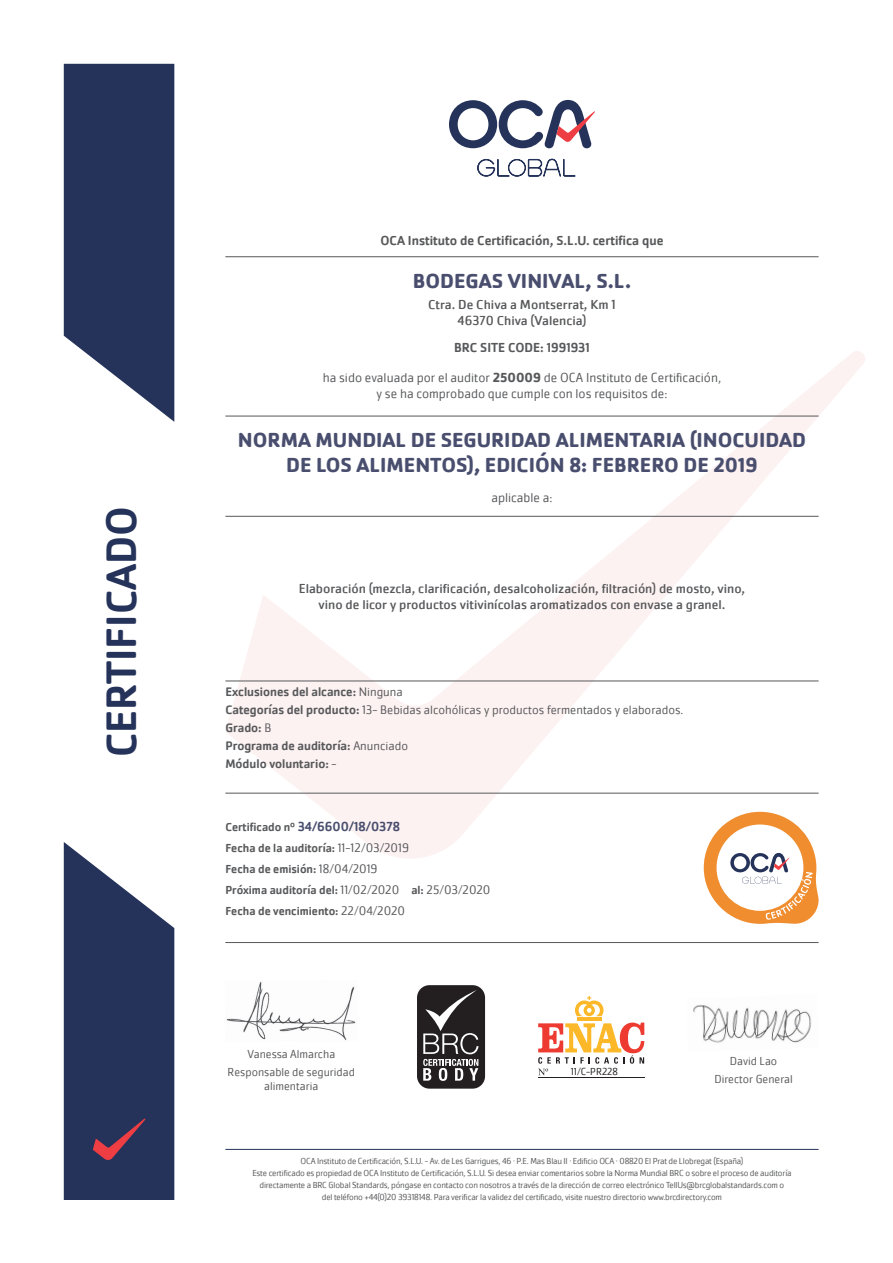
<style>
.page{position:relative;width:893px;height:1263px;background:#fff}
.page>*{position:absolute;margin:0;border:0;box-sizing:border-box;transform-origin:0 0}
.t1{font:500 43.95px "Cachet Pro";color:#25335a}
.t2{font:700 21px/25.2px "Cachet Pro";color:#494e6e;text-align:center}
.t3{font:13.5px "Cachet Pro";color:#57585a}
.t4{font:300 13.5px "Cachet Pro";color:#57585a}
.t5{font:500 13.5px "Cachet Pro";color:#57585a}
.t6{font:500 13.5px "Cachet Pro";color:#494e6e}
.t7{font:500 12.75px "Cachet Pro";color:#57585a}
.t8{font:300 12.75px "Cachet Pro";color:#57585a}
.t9{font:500 12px "Cachet Pro";color:#57585a}
.t10{font:300 12px/14.4px "Cachet Pro";color:#57585a;text-align:center}
.t11{font:300 10.5px "Cachet Pro";color:#231f20}
.t12{font:300 9px "Cachet Pro";letter-spacing:-.02em;color:#57585a}
.s1{font-weight:700}
.s2{font-weight:300}
.s3{font-weight:500}
.s4{font-size:12px;color:#57585a}
.s5{font-weight:300;font-size:12.75px}
</style>
<div class="page">
<svg style="left:225px;top:351px;width:640px;height:507px"></svg>
<svg style="left:64px;top:64px;width:110px;height:358px;background:#3f4b6d"></svg>
<svg style="left:449px;top:100px;width:146px;height:48px"></svg>
<svg style="left:477px;top:159px;width:99px;height:18px"></svg>
<svg style="left:64px;top:842px;width:110px;height:358px;background:#414b6d"></svg>
<hr style="left:225px;top:416px;width:594px;height:1px;background:#57585a">
<hr style="left:225px;top:256px;width:594px;height:1px;background:#57585a">
<hr style="left:225px;top:516px;width:594px;height:1px;background:#57585a">
<hr style="left:225px;top:681px;width:594px;height:1px;background:#57585a">
<img style="left:226px;top:982px;width:130px;height:58px">
<svg style="left:417px;top:985px;width:69px;height:104px;background:#4d4a4b"></svg>
<hr style="left:577px;top:1017px;width:24px;height:4px;background:#fcb828">
<svg style="left:575px;top:996px;width:28px;height:20px"></svg>
<hr style="left:538px;top:1077px;width:106px;height:1px;background:#231f20">
<svg style="left:538px;top:1022px;width:106px;height:53px"></svg>
<hr style="left:225px;top:793px;width:594px;height:1px;background:#57585a">
<hr style="left:225px;top:942px;width:594px;height:1px;background:#57585a">
<img style="left:693px;top:1004px;width:119px;height:39px">
<svg style="left:704px;top:812px;width:115px;height:112px"></svg>
<hr style="left:225px;top:1149px;width:594px;height:1px;background:#25335a">
<p class="t1" style="left:96px;top:757px;width:253px;rotate:-90deg">CERTIFICADO</p>
<p class="t5" style="left:380px;top:232px;width:285px">OCA Instituto de Certificación, S.L.U. certifica que</p>
<p class="t2" style="left:413px;top:268px;width:220px">BODEGAS VINIVAL, S.L.</p>
<p class="t3" style="left:428px;top:297px;width:189px">Ctra. De Chiva a Montserrat, Km 1</p>
<p class="t3" style="left:458px;top:313px;width:130px">46370 Chiva (Valencia)</p>
<p class="t5" style="left:454px;top:340px;width:137px">BRC SITE CODE: 1991931</p>
<p class="t4" style="left:323px;top:370px;width:400px">ha sido evaluada por el auditor <span class="s1">250009</span> de OCA Instituto de Certificación,</p>
<p class="t4" style="left:376px;top:386px;width:293px">y se ha comprobado que cumple con los requisitos de:</p>
<p class="t2" style="left:238px;top:427px;width:570px">NORMA MUNDIAL DE SEGURIDAD ALIMENTARIA (INOCUIDAD<br>DE LOS ALIMENTOS), EDICIÓN 8: FEBRERO DE 2019</p>
<p class="t4" style="left:491px;top:490px;width:63px">aplicable a:</p>
<p class="t3" style="left:299px;top:580px;width:448px">Elaboración (mezcla, clarificación, desalcoholización, filtración) de mosto, vino,</p>
<p class="t3" style="left:318px;top:596px;width:408px">vino de licor y productos vitivinícolas aromatizados con envase a granel.</p>
<p class="t7" style="left:225px;top:685px;width:179px">Exclusiones del alcance: <span class="s2">Ninguna</span></p>
<p class="t8" style="left:225px;top:703px;width:460px"><span class="s3">Categorías del producto:</span> 13- Bebidas alcohólicas y productos fermentados y elaborados.</p>
<p class="t7" style="left:225px;top:721px;width:48px">Grado: <span class="s2">B</span></p>
<p class="t7" style="left:225px;top:739px;width:184px">Programa de auditoría: <span class="s2">Anunciado</span></p>
<p class="t7" style="left:225px;top:757px;width:113px">Módulo voluntario: <span class="s2">-</span></p>
<p class="t6" style="left:225px;top:818px;width:176px"><span class="s4">Certificado nº</span> 34/6600/18/0378</p>
<p class="t9" style="left:225px;top:840px;width:185px">Fecha de la auditoría: <span class="s5">11-12/03/2019</span></p>
<p class="t9" style="left:225px;top:861px;width:154px">Fecha de emisión: <span class="s5">18/04/2019</span></p>
<p class="t9" style="left:225px;top:882px;width:267px">Próxima auditoría del: <span class="s5">11/02/2020</span> al: <span class="s5">25/03/2020</span></p>
<p class="t9" style="left:225px;top:903px;width:181px">Fecha de vencimiento: <span class="s5">22/04/2020</span></p>
<p class="t10" style="left:247px;top:1047px;width:89px">Vanessa Almarcha</p>
<p class="t10" style="left:228px;top:1065px;width:129px">Responsable de seguridad alimentaria</p>
<p class="t11" style="left:571px;top:1065px;width:49px">11/C-PR228</p>
<p class="t10" style="left:730px;top:1054px;width:49px">David Lao</p>
<p class="t10" style="left:714px;top:1071px;width:80px">Director General</p>
<p class="t12" style="left:300px;top:1156px;width:444px">OCA Instituto de Certificación, S.L.U. - Av. de Les Garrigues, 46 · P.E. Mas Blau II · Edificio OCA · 08820 El Prat de Llobregat (España)</p>
<p class="t12" style="left:252px;top:1168px;width:541px">Este certificado es propiedad de OCA Instituto de Certificación, S.L.U. Si desea enviar comentarios sobre la Norma Mundial BRC o sobre el proceso de auditoría</p>
<p class="t12" style="left:260px;top:1180px;width:526px">directamente a BRC Global Standards, póngase en contacto con nosotros a través de la dirección de correo electrónico TellUs@brcglobalstandards.com o</p>
<p class="t12" style="left:322px;top:1192px;width:402px">del teléfono +44(0)20 39318148. Para verificar la validez del certificado, visite nuestro directorio www.brcdirectory.com</p>
</div>
